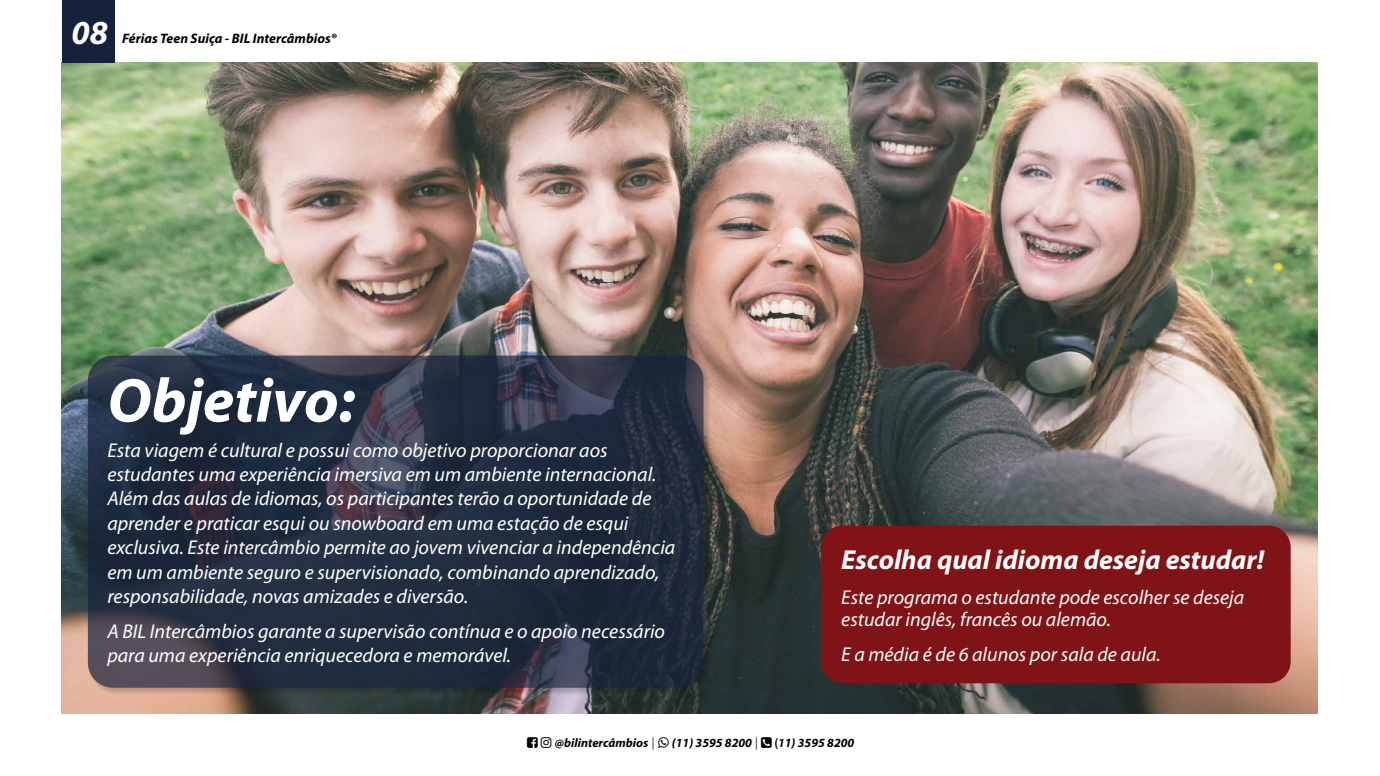
<style>
.page{position:relative;width:1380px;height:776px;background:#fff}
.page>*{position:absolute;margin:0;border:0;box-sizing:border-box;transform-origin:0 0}
.t1{font:italic 700 62.5px "Myriad Pro";color:#fff}
.t2{font:italic 700 33.75px "Myriad Pro";color:#fff}
.t3{font:italic 700 27.5px "Myriad Pro";color:#fff}
.t4{font:italic 20px/24.4px "Myriad Pro";color:#fff}
.t5{font:italic 700 13.75px "Myriad Pro";color:#000}
.t6{font:italic 700 12.5px "Myriad Pro";color:#000}
.s1{font-family:"Helvetica Neue";font-weight:300;font-style:normal}
.s2{font-family:"Helvetica Neue";font-weight:500;font-style:normal;font-stretch:condensed}
</style>
<div class="page">
<img style="left:62px;top:62px;width:1256px;height:651px">
<div style="left:62px;top:0;width:52px;height:62px;background:#16223c"></div>
<div style="left:89px;top:356px;width:622px;height:339px;background:#000;opacity:.25"></div>
<svg style="left:88px;top:355px;width:616px;height:332px;background:#252f41"></svg>
<div style="left:821px;top:525px;width:470px;height:158px;background:#7f1316;border-radius:22px"></div>
<h2 class="t2" style="left:72px;top:14px;width:38px">08</h2>
<p class="t5" style="left:122px;top:31px;width:216px">Férias Teen Suiça - BIL Intercâmbios®</p>
<h1 class="t1" style="left:107px;top:366px;width:249px">Objetivo:</h1>
<p class="t4" style="left:107px;top:438px;width:570px">Esta viagem é cultural e possui como objetivo proporcionar aos estudantes uma experiência imersiva em um ambiente internacional.<br>Além das aulas de idiomas, os participantes terão a oportunidade de aprender e praticar esqui ou snowboard em uma estação de esqui exclusiva. Este intercâmbio permite ao jovem vivenciar a independência em um ambiente seguro e supervisionado, combinando aprendizado, responsabilidade, novas amizades e diversão.</p>
<p class="t4" style="left:107px;top:619px;width:559px">A BIL Intercâmbios garante a supervisão contínua e o apoio necessário para uma experiência enriquecedora e memorável.</p>
<h3 class="t3" style="left:841px;top:544px;width:424px">Escolha qual idioma deseja estudar!</h3>
<p class="t4" style="left:841px;top:586px;width:404px;line-height:22.5px">Este programa o estudante pode escolher se deseja estudar inglês, francês ou alemão.</p>
<p class="t4" style="left:841px;top:642px;width:321px">E a média é de 6 alunos por sala de aula.</p>
<p class="t6" style="left:555px;top:736px;width:101px">@bilintercâmbios <span class="s1">|</span></p>
<p class="t6" style="left:672px;top:736px;width:87px">(11) 3595 8200 <span class="s1">|</span></p>
<p class="t6" style="left:775px;top:736px;width:81px"><span class="s2">(</span>11) 3595 8200</p>
</div>
